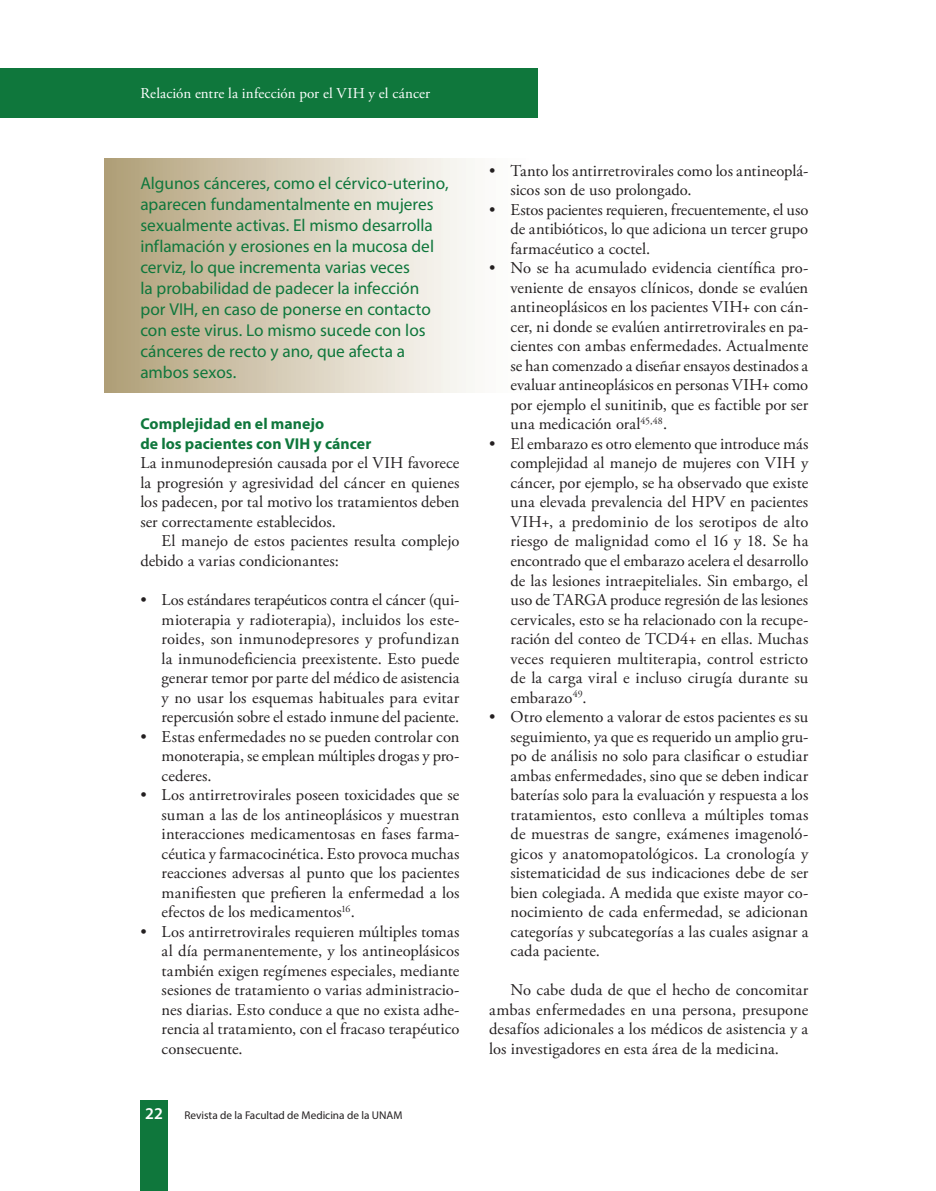
<style>
.page{position:relative;width:936px;height:1191px;background:#fff}
.page>*{position:absolute;margin:0;border:0;box-sizing:border-box;transform-origin:0 0}
.t1{font:17.25px/21px "Myriad Pro";color:#0f773c}
.t2{font:16.5px/19.5px "Adobe Garamond Pro";letter-spacing:.005em;color:#231f20;text-align:justify}
.t3{font:600 16.5px "Myriad Pro";color:#fff}
.t4{font:700 15.75px/19.5px "Myriad Pro";letter-spacing:.005em;color:#0f773c}
.t5{font:15px "Adobe Garamond Pro";letter-spacing:.01em;color:#fff}
.t6{font:11.25px "Myriad Pro";color:#231f20}
</style>
<div class="page">
<div style="left:0;top:68px;width:537px;height:49px;background:#0f773c"></div>
<div style="left:140px;top:1100px;width:28px;height:91px;background:#0f773c"></div>
<div style="left:104px;top:158px;width:451px;height:234px;background:linear-gradient(to right,#b3a27c,#fff)"></div>
<p class="t5" style="left:140px;top:84px;width:291px">Relación entre la infección por el VIH y el cáncer</p>
<p class="t1" style="left:140px;top:173px;width:310px">Algunos cánceres, como el cérvico-uterino, aparecen fundamentalmente en mujeres sexualmente activas. El mismo desarrolla inflamación y erosiones en la mucosa del cerviz, lo que incrementa varias veces<br>la probabilidad de padecer la infección por VIH, en caso de ponerse en contacto con este virus. Lo mismo sucede con los cánceres de recto y ano, que afecta a ambos sexos.</p>
<p class="t4" style="left:140px;top:414px;width:232px">Complejidad en el manejo<br>de los pacientes con VIH y cáncer</p>
<p class="t2" style="left:140px;top:454px;width:320px">La inmunodepresión causada por el VIH favorece la progresión y agresividad del cáncer en quienes los padecen, por tal motivo los tratamientos deben ser correctamente establecidos.</p>
<p class="t2" style="left:140px;top:532px;width:320px;text-indent:21px">El manejo de estos pacientes resulta complejo debido a varias condicionantes:</p>
<p class="t2" style="left:162px;top:590px;width:299px;text-indent:-21px">• Los estándares terapéuticos contra el cáncer (qui&shy;mioterapia y radioterapia), incluidos los este&shy;roides, son inmunodepresores y profundizan la inmunodeficiencia preexistente. Esto puede generar temor por parte del médico de asistencia y no usar los esquemas habituales para evitar repercusión sobre el estado inmune del paciente.</p>
<p class="t2" style="left:162px;top:727px;width:299px;text-indent:-21px">• Estas enfermedades no se pueden controlar con monoterapia, se emplean múltiples drogas y pro&shy;cederes.</p>
<p class="t2" style="left:162px;top:785px;width:299px;text-indent:-21px">• Los antirretrovirales poseen toxicidades que se suman a las de los antineoplásicos y muestran interacciones medicamentosas en fases farma&shy;céutica y farmacocinética. Esto provoca muchas reacciones adversas al punto que los pacientes manifiesten que prefieren la enfermedad a los efectos de los medicamentos<sup>16</sup>.</p>
<p class="t2" style="left:162px;top:922px;width:299px;text-indent:-21px">• Los antirretrovirales requieren múltiples tomas al día permanentemente, y los antineoplásicos también exigen regímenes especiales, mediante sesiones de tratamiento o varias administracio&shy;nes diarias. Esto conduce a que no exista adhe&shy;rencia al tratamiento, con el fracaso terapéutico consecuente.</p>
<p class="t3" style="left:137px;top:1102px;width:27px">222</p>
<p class="t6" style="left:184px;top:1107px;width:219px">Revista de la Facultad de Medicina de la UNAM</p>
<p class="t2" style="left:510px;top:161px;width:299px;text-indent:-21px">• Tanto los antirretrovirales como los antineoplá&shy;sicos son de uso prolongado.</p>
<p class="t2" style="left:510px;top:200px;width:299px;text-indent:-21px">• Estos pacientes requieren, frecuentemente, el uso de antibióticos, lo que adiciona un tercer grupo farmacéutico a coctel.</p>
<p class="t2" style="left:510px;top:259px;width:299px;text-indent:-21px">• No se ha acumulado evidencia científica pro&shy;veniente de ensayos clínicos, donde se evalúen antineoplásicos en los pacientes VIH+ con cán&shy;cer, ni donde se evalúen antirretrovirales en pa&shy;cientes con ambas enfermedades. Actualmente se han comenzado a diseñar ensayos destinados a evaluar antineoplásicos en personas VIH+ como por ejemplo el sunitinib, que es factible por ser una medicación oral<sup>45,48</sup>.</p>
<p class="t2" style="left:510px;top:434px;width:299px;text-indent:-21px">• El embarazo es otro elemento que introduce más complejidad al manejo de mujeres con VIH y cáncer, por ejemplo, se ha observado que existe una elevada prevalencia del HPV en pacientes VIH+, a predominio de los serotipos de alto riesgo de malignidad como el 16 y 18. Se ha encontrado que el embarazo acelera el desarrollo de las lesiones intraepiteliales. Sin embargo, el uso de TARGA produce regresión de las lesiones cervicales, esto se ha relacionado con la recupe&shy;ración del conteo de TCD4+ en ellas. Muchas veces requieren multiterapia, control estricto de la carga viral e incluso cirugía durante su embarazo<sup>49</sup>.</p>
<p class="t2" style="left:510px;top:707px;width:299px;text-indent:-21px">• Otro elemento a valorar de estos pacientes es su seguimiento, ya que es requerido un amplio gru&shy;po de análisis no solo para clasificar o estudiar ambas enfermedades, sino que se deben indicar baterías solo para la evaluación y respuesta a los tratamientos, esto conlleva a múltiples tomas de muestras de sangre, exámenes imagenoló&shy;gicos y anatomopatológicos. La cronología y sistematicidad de sus indicaciones debe de ser bien colegiada. A medida que existe mayor co&shy;nocimiento de cada enfermedad, se adicionan categorías y subcategorías a las cuales asignar a cada paciente.</p>
<p class="t2" style="left:489px;top:980px;width:320px;text-indent:21px">No cabe duda de que el hecho de concomitar ambas enfermedades en una persona, presupone desafíos adicionales a los médicos de asistencia y a los investigadores en esta área de la medicina.</p>
</div>
